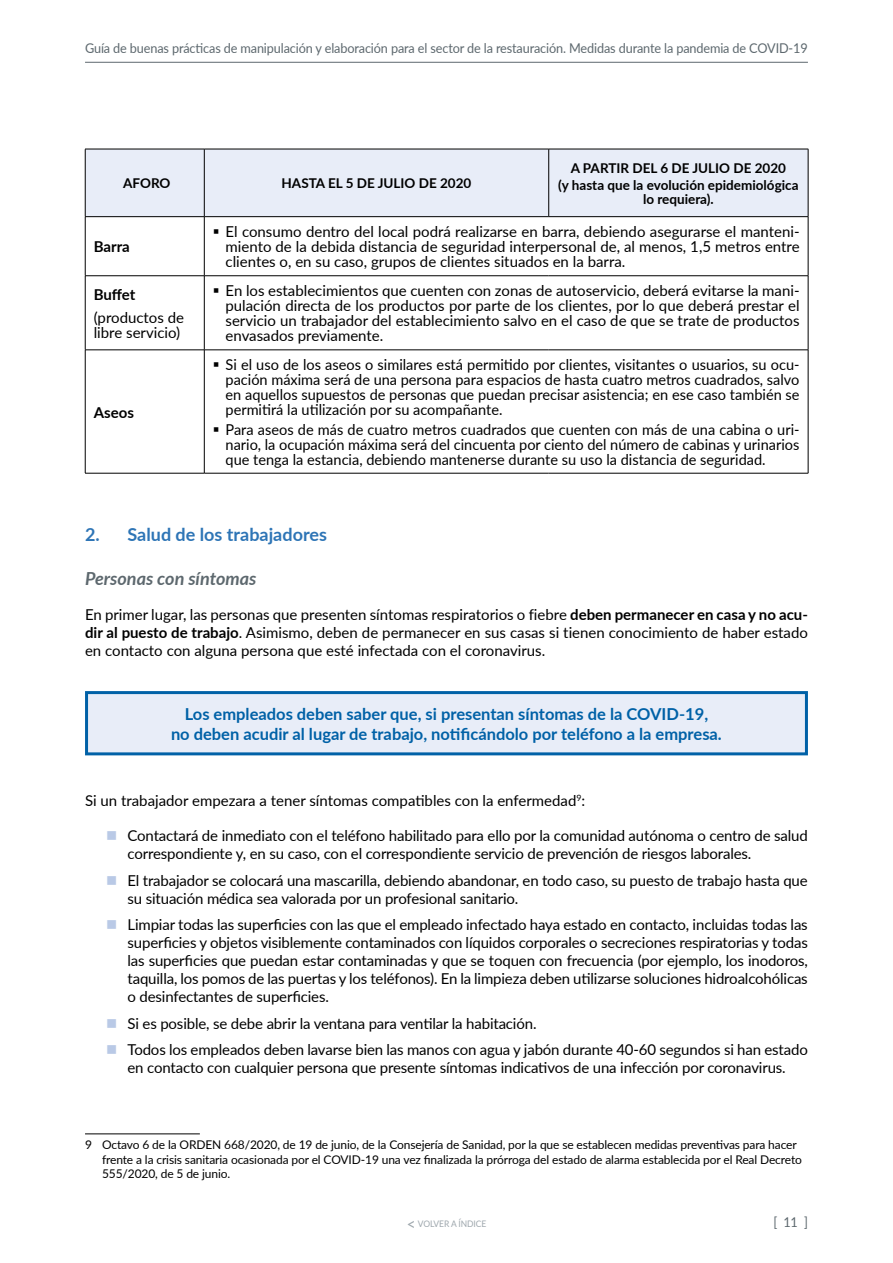
<style>
.page{position:relative;width:893px;height:1263px;background:#fff}
.page>*{position:absolute;margin:0;border:0;box-sizing:border-box;transform-origin:0 0}
.t1{font:700 18px "Lato";color:#2e75b6}
.t2{font:italic 700 18px "Lato";color:#5d686e}
.t3{font:700 16.5px/19.5px "Lato";color:#0061a7;text-align:center}
.t4{font:15px/15px "Lato";letter-spacing:-.01em;color:#000;text-align:justify}
.t5{font:700 15px "Lato";color:#000}
.t6{font:13.5px "Lato";letter-spacing:-.01em;color:#5d686e;scale:.94 1}
.t7{font:700 13.5px/17.7px "Lato";color:#000;text-align:center}
.t8{font:12px/14.4px "Lato";letter-spacing:-.01em;color:#000}
.t9{font:9px "Lato";letter-spacing:-.01em;color:#9ea7ad;scale:.94 1}
.s1{font-weight:700}
.s2{font-size:16.5px}
</style>
<div class="page">
<hr style="left:85px;top:62px;width:723px;height:1px;background:#5d686e">
<div style="left:86px;top:150px;width:722px;height:66px;background:#e8edf8"></div>
<hr style="left:85px;top:149px;width:119px;height:1px;background:#000">
<hr style="left:85px;top:149px;width:1px;height:67px;background:#000">
<hr style="left:204px;top:149px;width:345px;height:1px;background:#000">
<hr style="left:204px;top:149px;width:1px;height:67px;background:#000">
<hr style="left:549px;top:149px;width:259px;height:1px;background:#000">
<hr style="left:548px;top:149px;width:1px;height:67px;background:#000">
<hr style="left:808px;top:149px;width:1px;height:67px;background:#000">
<hr style="left:85px;top:216px;width:119px;height:1px;background:#000">
<hr style="left:204px;top:216px;width:345px;height:1px;background:#000">
<hr style="left:549px;top:216px;width:259px;height:1px;background:#000">
<hr style="left:85px;top:217px;width:1px;height:59px;background:#000">
<hr style="left:204px;top:217px;width:1px;height:59px;background:#000">
<hr style="left:808px;top:217px;width:1px;height:59px;background:#000">
<hr style="left:85px;top:275px;width:119px;height:1px;background:#000">
<hr style="left:85px;top:276px;width:1px;height:74px;background:#000">
<hr style="left:204px;top:275px;width:345px;height:1px;background:#000">
<hr style="left:204px;top:276px;width:1px;height:74px;background:#000">
<hr style="left:549px;top:275px;width:259px;height:1px;background:#000">
<hr style="left:808px;top:276px;width:1px;height:74px;background:#000">
<hr style="left:85px;top:350px;width:119px;height:1px;background:#000">
<hr style="left:85px;top:350px;width:1px;height:123px;background:#000">
<hr style="left:204px;top:350px;width:345px;height:1px;background:#000">
<hr style="left:204px;top:350px;width:1px;height:123px;background:#000">
<hr style="left:549px;top:350px;width:259px;height:1px;background:#000">
<hr style="left:808px;top:350px;width:1px;height:123px;background:#000">
<hr style="left:85px;top:473px;width:119px;height:1px;background:#000">
<hr style="left:204px;top:473px;width:345px;height:1px;background:#000">
<hr style="left:549px;top:473px;width:259px;height:1px;background:#000">
<div style="left:87px;top:693px;width:719px;height:61px;background:#e8edf8"></div>
<div style="left:85px;top:691px;width:723px;height:64px;border:3px solid #0061a7"></div>
<hr style="left:85px;top:1133px;width:115px;height:1px;background:#000">
<p class="t6" style="left:85px;top:39px;width:770px">Guía de buenas prácticas de manipulación y elaboración para el sector de la restauración. Medidas durante la pandemia de COVID-19</p>
<p class="t7" style="left:123px;top:174px;width:49px">AFORO</p>
<p class="t7" style="left:282px;top:174px;width:191px">HASTA EL 5 DE JULIO DE 2020</p>
<p class="t7" style="left:558px;top:158px;width:242px">A PARTIR DEL 6 DE JULIO DE 2020<br>(y hasta que la evolución epidemiológica</p>
<p class="t7" style="left:643px;top:190px;width:72px">lo requiera).</p>
<p class="t5" style="left:94px;top:236px;width:38px">Barra</p>
<p class="t5" style="left:94px;top:283px;width:43px">Buffet</p>
<p class="t4" style="left:94px;top:309px;width:92px">(productos de libre servicio)</p>
<p class="t5" style="left:94px;top:401px;width:42px">Aseos</p>
<p class="t4" style="left:226px;top:224px;width:576px">El consumo dentro del local podrá realizarse en barra, debiendo asegurarse el manteni&shy;miento de la debida distancia de seguridad interpersonal de, al menos, 1,5 metros entre clientes o, en su caso, grupos de clientes situados en la barra.</p>
<p class="t4" style="left:226px;top:283px;width:576px">En los establecimientos que cuenten con zonas de autoservicio, deberá evitarse la mani&shy;pulación directa de los productos por parte de los clientes, por lo que deberá prestar el servicio un trabajador del establecimiento salvo en el caso de que se trate de productos envasados previamente.</p>
<p class="t4" style="left:226px;top:357px;width:576px">Si el uso de los aseos o similares está permitido por clientes, visitantes o usuarios, su ocu&shy;pación máxima será de una persona para espacios de hasta cuatro metros cuadrados, salvo en aquellos supuestos de personas que puedan precisar asistencia; en ese caso también se permitirá la utilización por su acompañante.</p>
<p class="t4" style="left:226px;top:421px;width:576px">Para aseos de más de cuatro metros cuadrados que cuenten con más de una cabina o uri&shy;nario, la ocupación máxima será del cincuenta por ciento del número de cabinas y urinarios que tenga la estancia, debiendo mantenerse durante su uso la distancia de seguridad.</p>
<p class="t1" style="left:85px;top:521px;width:243px">2. Salud de los trabajadores</p>
<p class="t2" style="left:85px;top:565px;width:173px">Personas con síntomas</p>
<p class="t4" style="left:85px;top:605px;width:724px;line-height:18px">En primer lugar, las personas que presenten síntomas respiratorios o fiebre <span class="s1">deben permanecer en casa y no acu&shy;dir al puesto de trabajo</span>. Asimismo, deben de permanecer en sus casas si tienen conocimiento de haber estado en contacto con alguna persona que esté infectada con el coronavirus.</p>
<p class="t3" style="left:171px;top:704px;width:552px">Los empleados deben saber que, si presentan síntomas de la COVID-19,<br>no deben acudir al lugar de trabajo, notificándolo por teléfono a la empresa.</p>
<p class="t4" style="left:85px;top:793px;width:502px">Si un trabajador empezara a tener síntomas compatibles con la enfermedad<sup>9</sup>:</p>
<p class="t4" style="left:128px;top:826px;width:682px;line-height:18px">Contactará de inmediato con el teléfono habilitado para ello por la comunidad autónoma o centro de salud correspondiente y, en su caso, con el correspondiente servicio de prevención de riesgos laborales.</p>
<p class="t4" style="left:128px;top:871px;width:682px;line-height:18px">El trabajador se colocará una mascarilla, debiendo abandonar, en todo caso, su puesto de trabajo hasta que su situación médica sea valorada por un profesional sanitario.</p>
<p class="t4" style="left:128px;top:915px;width:682px;line-height:18px">Limpiar todas las superficies con las que el empleado infectado haya estado en contacto, incluidas todas las superficies y objetos visiblemente contaminados con líquidos corporales o secreciones respiratorias y todas las superficies que puedan estar contaminadas y que se toquen con frecuencia (por ejemplo, los inodoros, taquilla, los pomos de las puertas y los teléfonos). En la limpieza deben utilizarse soluciones hidroalcohólicas o desinfectantes de superficies.</p>
<p class="t4" style="left:127px;top:1009px;width:682px;line-height:26.5px">Si es posible, se debe abrir la ventana para ventilar la habitación.<br>Todos los empleados deben lavarse bien las manos con agua y jabón durante 40-60 segundos si han estado</p>
<p class="t4" style="left:127px;top:1060px;width:660px">en contacto con cualquier persona que presente síntomas indicativos de una infección por coronavirus.</p>
<p class="t8" style="left:102px;top:1137px;width:701px;text-indent:-17px">9 Octavo 6 de la ORDEN 668/2020, de 19 de junio, de la Consejería de Sanidad, por la que se establecen medidas preventivas para hacer frente a la crisis sanitaria ocasionada por el COVID-19 una vez finalizada la prórroga del estado de alarma establecida por el Real Decreto<br>555/2020, de 5 de junio.</p>
<p class="t9" style="left:407px;top:1217px;width:86px"><span class="s2">&lt;</span> VOLVER A ÍNDICE</p>
<p class="t6" style="left:773px;top:1212px;width:38px">[ 11 ]</p>
</div>
